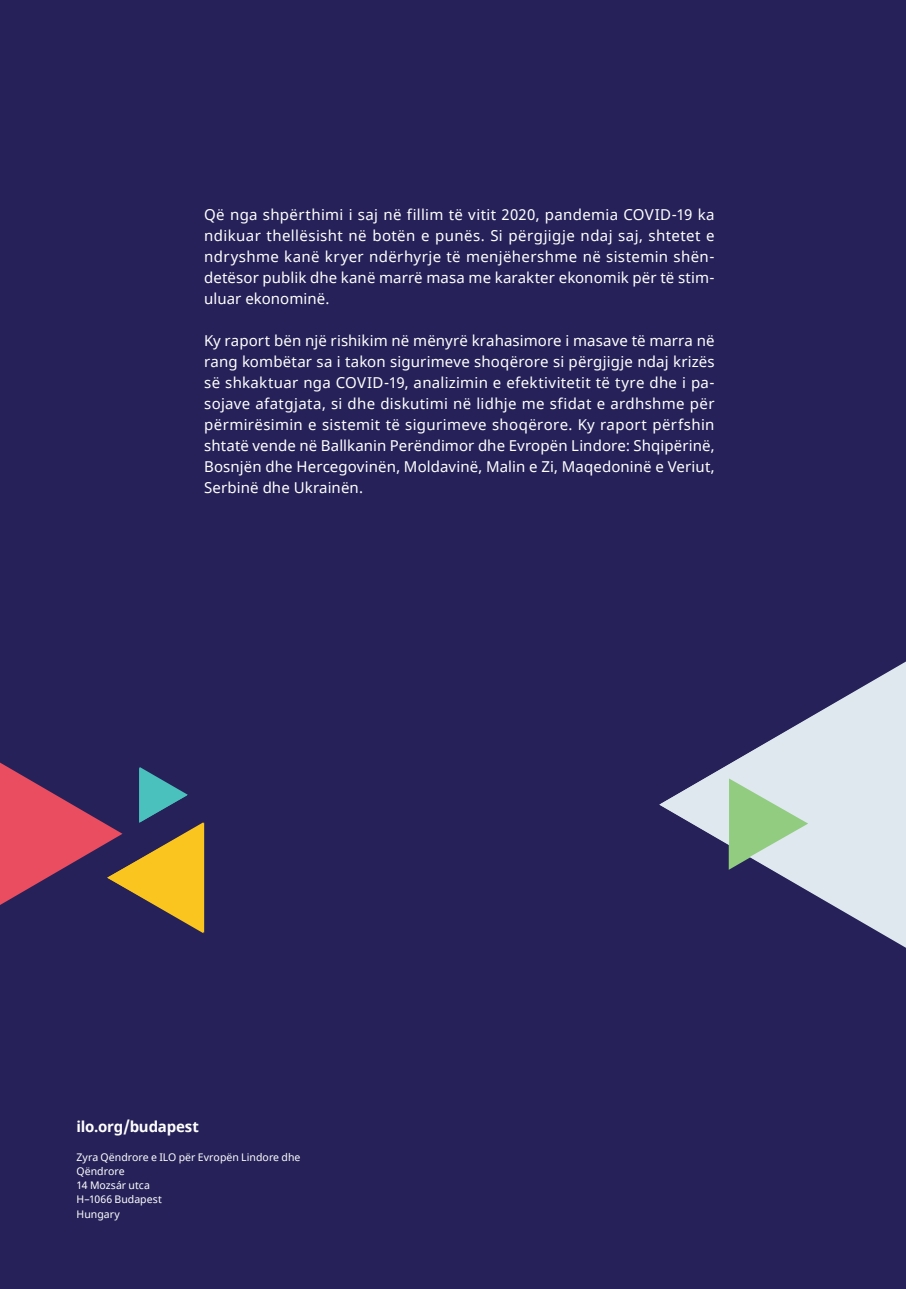
<style>
.page{position:relative;width:906px;height:1289px;background:#fff}
.page>*{position:absolute;margin:0;border:0;box-sizing:border-box;transform-origin:0 0}
.Body_text{font:15px/21px "Noto Sans";letter-spacing:.005em;color:#fff;text-align:justify}
.References{font:700 15px "Noto Sans";letter-spacing:-.015em;color:#fff}
.References-2{font:10.5px/14.2px "Noto Sans";letter-spacing:.005em;color:#fff}
</style>
<div class="page">
<div style="left:0;top:0;width:906px;height:1288px;background:#262259"></div>
<svg style="left:0;top:762px;width:204px;height:171px"></svg>
<svg style="left:659px;top:661px;width:247px;height:286px"></svg>
<svg style="left:728px;top:777px;width:81px;height:92px;background:#b3d3b4"></svg>
<p class="Body_text" style="left:204px;top:205px;width:512px">Që nga shpërthimi i saj në fillim të vitit 2020, pandemia COVID-19 ka ndikuar thellësisht në botën e punës. Si përgjigje ndaj saj, shtetet e ndryshme kanë kryer ndërhyrje të menjëhershme në sistemin shën&shy;detësor publik dhe kanë marrë masa me karakter ekonomik për të stim&shy;uluar ekonominë.</p>
<p class="Body_text" style="left:204px;top:331px;width:512px">Ky raport bën një rishikim në mënyrë krahasimore i masave të marra në rang kombëtar sa i takon sigurimeve shoqërore si përgjigje ndaj krizës së shkaktuar nga COVID-19, analizimin e efektivitetit të tyre dhe i pa&shy;sojave afatgjata, si dhe diskutimi në lidhje me sfidat e ardhshme për përmirësimin e sistemit të sigurimeve shoqërore. Ky raport përfshin shtatë vende në Ballkanin Perëndimor dhe Evropën Lindore: Shqipërinë, Bosnjën dhe Hercegovinën, Moldavinë, Malin e Zi, Maqedoninë e Veriut, Serbinë dhe Ukrainën.</p>
<p class="References" style="left:77px;top:1115px;width:124px">ilo.org/budapest</p>
<p class="References-2" style="left:77px;top:1149px;width:225px">Zyra Qëndrore e ILO për Evropën Lindore dhe<br>Qëndrore</p>
<p class="References-2" style="left:77px;top:1178px;width:75px">14 Mozsár utca</p>
<p class="References-2" style="left:77px;top:1192px;width:87px">H–1066 Budapest</p>
<p class="References-2" style="left:77px;top:1206px;width:45px">Hungary</p>
</div>
